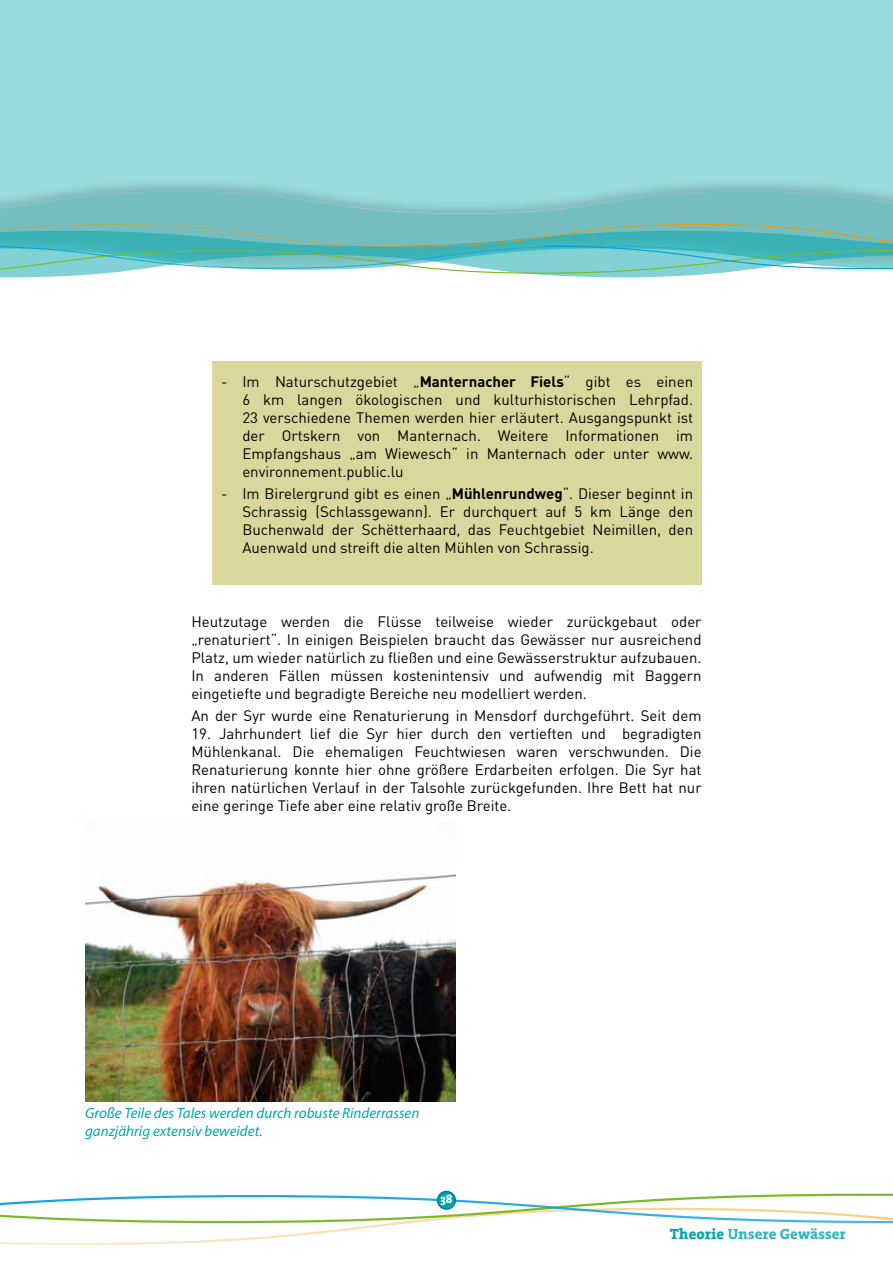
<style>
.page{position:relative;width:893px;height:1263px;background:#fff}
.page>*{position:absolute;margin:0;border:0;box-sizing:border-box;transform-origin:0 0}
.t1{font:15px/18px "DIN";color:#000;text-align:justify}
.t2{font:italic 15px/18px "Myriad Pro";color:#00a6aa}
.t3{font:800 15px "The Serif";color:#35b7bc}
.t4{font:800 12px "The Serif";color:#fff}
.s1{font-weight:700}
.s2{color:#00a6aa}
</style>
<div class="page">
<div style="left:0;top:0;width:893px;height:178px;background:#9adbdd"></div>
<div style="left:0;top:178px;width:893px;height:96px;background:#000;opacity:.4"></div>
<svg style="left:0;top:191px;width:893px;height:32px;background:#7cc2c4"></svg>
<div style="left:213px;top:361px;width:489px;height:224px;background:#d8d89c"></div>
<img style="left:85px;top:874px;width:371px;height:227px">
<svg style="left:0;top:1192px;width:893px;height:53px"></svg>
<svg style="left:0;top:223px;width:893px;height:54px;background:#74c5c3"></svg>
<div style="left:438px;top:1191px;width:17px;height:18px;background:#00a6aa;border-radius:50%"></div>
<div style="left:437px;top:1191px;width:19px;height:19px;border:2px solid #007ba6;border-radius:50%"></div>
<p class="t1" style="left:242px;top:372px;width:452px;text-indent:-21px">- Im Naturschutzgebiet „<span class="s1">Manternacher Fiels</span>“ gibt es einen 6 km langen ökologischen und kulturhistorischen Lehrpfad.<br>23 verschiedene Themen werden hier erläutert. Ausgangspunkt ist der Ortskern von Manternach. Weitere Informationen im Empfangshaus „am Wiewesch“ in Manternach oder unter www. environnement.public.lu</p>
<p class="t1" style="left:242px;top:484px;width:452px;text-indent:-21px">- Im Birelergrund gibt es einen „<span class="s1">Mühlenrundweg</span>“. Dieser beginnt in Schrassig (Schlassgewann). Er durchquert auf 5 km Länge den Buchenwald der Schëtterhaard, das Feuchtgebiet Neimillen, den Auenwald und streift die alten Mühlen von Schrassig.</p>
<p class="t1" style="left:191px;top:612px;width:512px">Heutzutage werden die Flüsse teilweise wieder zurückgebaut oder „renaturiert“. In einigen Beispielen braucht das Gewässer nur ausreichend Platz, um wieder natürlich zu fließen und eine Gewässerstruktur aufzubauen.<br>In anderen Fällen müssen kostenintensiv und aufwendig mit Baggern eingetiefte und begradigte Bereiche neu modelliert werden.</p>
<p class="t1" style="left:191px;top:706px;width:512px">An der Syr wurde eine Renaturierung in Mensdorf durchgeführt. Seit dem</p>
<p class="t1" style="left:191px;top:724px;width:512px">19. Jahrhundert lief die Syr hier durch den vertieften und begradigten Mühlenkanal. Die ehemaligen Feuchtwiesen waren verschwunden. Die Renaturierung konnte hier ohne größere Erdarbeiten erfolgen. Die Syr hat ihren natürlichen Verlauf in der Talsohle zurückgefunden. Ihre Bett hat nur eine geringe Tiefe aber eine relativ große Breite.</p>
<p class="t2" style="left:85px;top:1104px;width:336px">Große Teile des Tales werden durch robuste Rinderrassen ganzjährig extensiv beweidet.</p>
<p class="t4" style="left:440px;top:1188px;width:14px">38</p>
<p class="t3" style="left:670px;top:1221px;width:177px"><span class="s2">Theorie</span> Unsere Gewässer</p>
</div>
